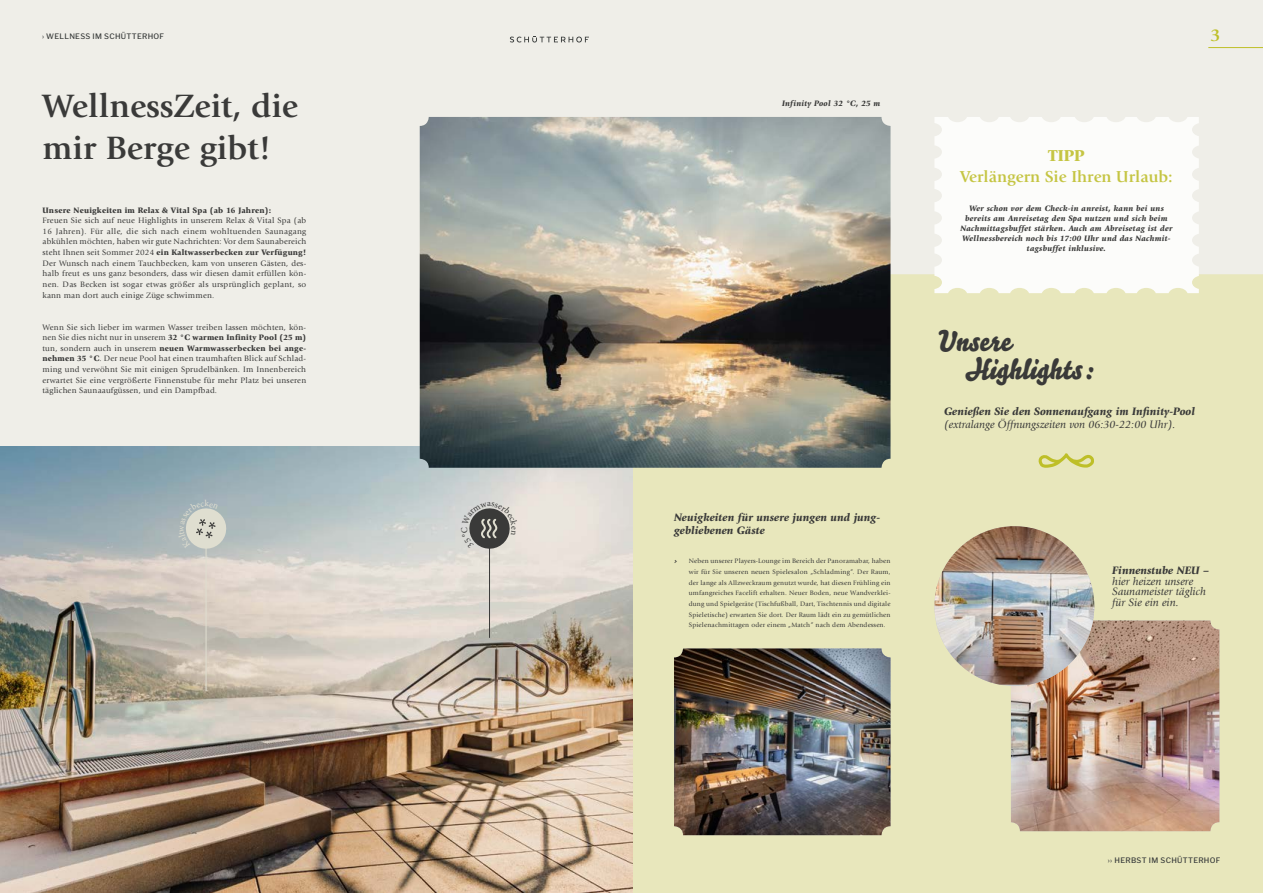
<style>
.page{position:relative;width:1263px;height:893px;background:#efeee8}
.page>*{position:absolute;margin:0;border:0;box-sizing:border-box;transform-origin:0 0}
.t1{font:700 33.75px/42px "Giovanni Std";color:#3a3a39}
.t2{font:28.5px/28.5px "Bello Script Pro";color:#3a3a39}
.t3{font:700 18px "Giovanni Std";color:#bebf28}
.t4{font:700 16.5px "Giovanni Std";color:#c5c543}
.t5{font:900 16.5px "Giovanni Std";color:#c5c543}
.t6{font:italic 900 11.25px/13.5px "Giovanni Std";color:#3a3a39}
.t7{font:italic 11.25px/10.5px "Giovanni Std";color:#3a3a39}
.t8{font:8.25px/10.6px "Giovanni Std";letter-spacing:.025em;color:#3a3a39;text-align:justify}
.t9{font:italic 900 8.25px/9.9px "Giovanni Std";letter-spacing:.025em;color:#3a3a39;text-align:center}
.t10{font:900 8.25px "Giovanni Std";letter-spacing:.025em;color:#3a3a39}
.t11{font:500 7.5px "Libre Franklin";letter-spacing:.04em;color:#3b3e3d}
.t12{font:6.75px/10.6px "Giovanni Std";letter-spacing:.025em;color:#3a3a39;text-align:justify}
.s1{font-weight:900}
.s2{font-family:"Bello Script Pro"}
</style>
<div class="page">
<div style="left:632px;top:274px;width:631px;height:619px;background:#e8e7bc"></div>
<img style="left:1011px;top:620px;width:208px;height:211px">
<img style="left:0;top:446px;width:632px;height:447px">
<img style="left:674px;top:648px;width:216px;height:187px">
<svg style="left:1038px;top:453px;width:56px;height:15px"></svg>
<img style="left:934px;top:526px;width:160px;height:159px">
<hr style="left:206px;top:544px;width:1px;height:147px;background:#dfded0">
<hr style="left:489px;top:544px;width:1px;height:94px;background:#3a3a39">
<div style="left:934px;top:117px;width:265px;height:176px;background:#fcfcfa"></div>
<img style="left:420px;top:117px;width:470px;height:351px">
<svg style="left:510px;top:36px;width:79px;height:7px"></svg>
<hr style="left:1208px;top:47px;width:55px;height:1px;background:#bebf28">
<svg style="left:179px;top:500px;width:50px;height:51px"></svg>
<svg style="left:461px;top:502px;width:57px;height:75px"></svg>
<p class="t11" style="left:42px;top:32px;width:124px">› WELLNESS IM SCHÜTTERHOF</p>
<h1 class="t1" style="left:43px;top:85px;width:257px">WellnessZeit, die mir Berge gibt!</h1>
<p class="t10" style="left:43px;top:205px;width:230px">Unsere Neuigkeiten im Relax &amp; Vital Spa (ab 16 Jahren):</p>
<p class="t8" style="left:43px;top:215px;width:265px">Freuen Sie sich auf neue Highlights in unserem Relax &amp; Vital Spa (ab 16 Jahren). Für alle, die sich nach einem wohltuenden Saunagang abkühlen möchten, haben wir gute Nachrichten: Vor dem Saunabereich steht Ihnen seit Sommer 2024 <span class="s1">ein Kaltwasserbecken zur Verfügung!<br></span>Der Wunsch nach einem Tauchbecken, kam von unseren Gästen, des&shy;halb freut es uns ganz besonders, dass wir diesen damit erfüllen kön&shy;nen. Das Becken ist sogar etwas größer als ursprünglich geplant, so kann man dort auch einige Züge schwimmen.</p>
<p class="t8" style="left:43px;top:322px;width:265px">Wenn Sie sich lieber im warmen Wasser treiben lassen möchten, kön&shy;nen Sie dies nicht nur in unserem <span class="s1">32 °C warmen Infinity Pool (25 m) </span>tun, sondern auch in unserem <span class="s1">neuen Warmwasserbecken bei ange&shy;nehmen 35 °C</span>. Der neue Pool hat einen traumhaften Blick auf Schlad&shy;ming und verwöhnt Sie mit einigen Sprudelbänken. Im Innenbereich erwartet Sie eine vergrößerte Finnenstube für mehr Platz bei unseren täglichen Saunaaufgüssen, und ein Dampfbad.</p>
<p class="t9" style="left:782px;top:99px;width:100px">Infinity Pool 32 °C, 25 m</p>
<h3 class="t6" style="left:674px;top:511px;width:208px">Neuigkeiten für unsere jungen und jung&shy;gebliebenen Gäste</h3>
<p class="t12" style="left:689px;top:556px;width:203px;text-indent:-15px"><span class="s2">&gt;</span> Neben unserer Players-Lounge im Bereich der Panoramabar, haben wir für Sie unseren neuen Spielesalon „Schladming“. Der Raum, der lange als Allzweckraum genutzt wurde, hat diesen Frühling ein umfangreiches Facelift erhalten. Neuer Boden, neue Wandverklei&shy;dung und Spielgeräte (Tischfußball, Dart, Tischtennis und digitale Spieletische) erwarten Sie dort. Der Raum lädt ein zu gemütlichen Spielenachmittagen oder einem „Match“ nach dem Abendessen.</p>
<h3 class="t3" style="left:1210px;top:24px;width:12px">3</h3>
<h3 class="t5" style="left:1048px;top:145px;width:38px">TIPP</h3>
<h3 class="t4" style="left:960px;top:167px;width:214px">Verlängern Sie Ihren Urlaub:</h3>
<p class="t9" style="left:960px;top:204px;width:214px">Wer schon vor dem Check-in anreist, kann bei uns bereits am Anreisetag den Spa nutzen und sich beim Nachmittagsbuffet stärken. Auch am Abreisetag ist der Wellnessbereich noch bis 17:00 Uhr und das Nachmit&shy;tagsbuffet inklusive.</p>
<h2 class="t2" style="left:965px;top:327px;width:132px;text-indent:-27px">Unsere<br>Highlights:</h2>
<h3 class="t6" style="left:944px;top:404px;width:253px">Genießen Sie den Sonnenaufgang im Infinity-Pool</h3>
<h3 class="t7" style="left:944px;top:419px;width:233px">(extralange Öffnungszeiten von 06:30-22:00 Uhr).</h3>
<h3 class="t6" style="left:1112px;top:564px;width:98px">Finnenstube NEU –</h3>
<h3 class="t7" style="left:1112px;top:576px;width:95px">hier heizen unsere<br>Saunameister täglich für Sie ein ein.</h3>
<p class="t11" style="left:1108px;top:856px;width:114px">›› HERBST IM SCHÜTTERHOF</p>
</div>
